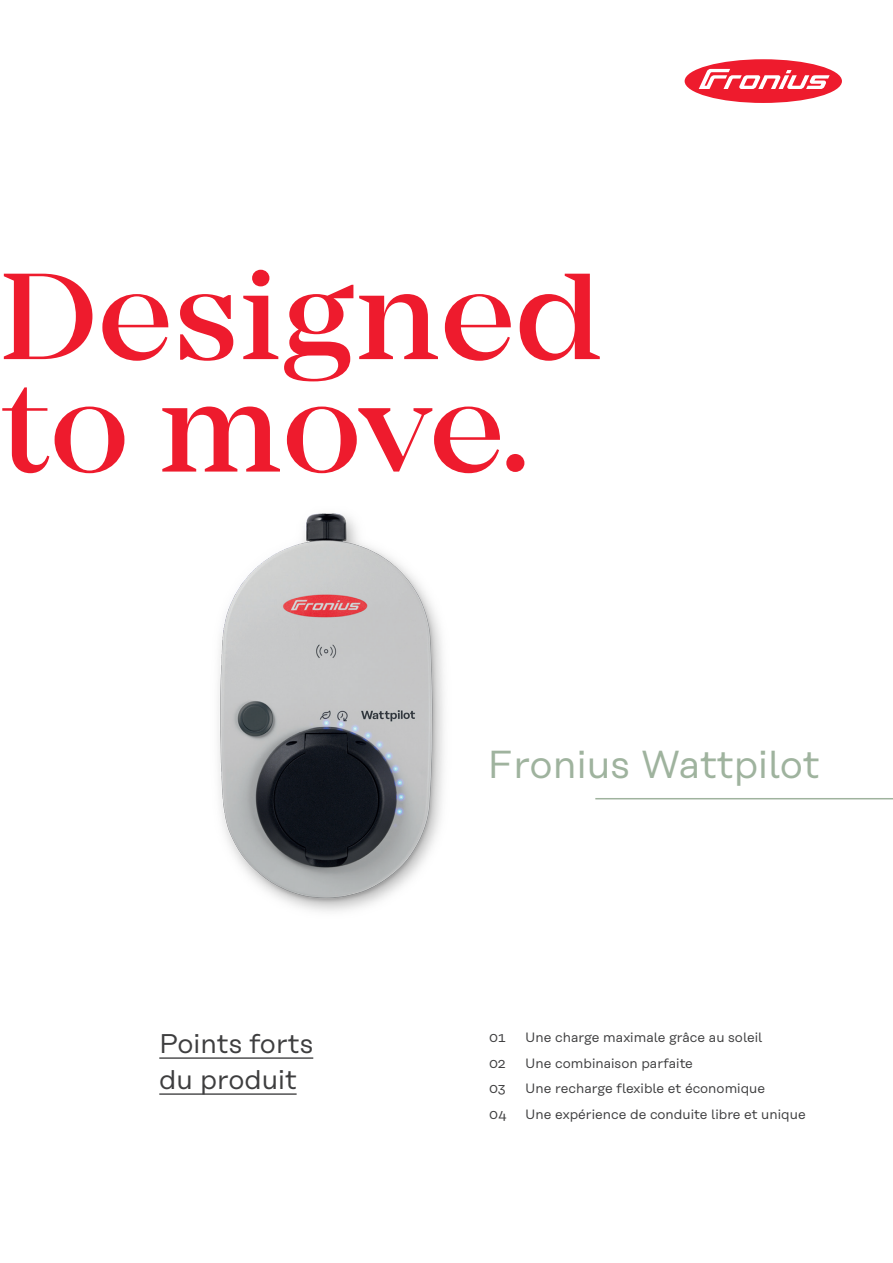
<style>
.page{position:relative;width:893px;height:1263px;background:#fff}
.page>*{position:absolute;margin:0;border:0;box-sizing:border-box;transform-origin:0 0}
.t1{font:500 127.5px/112.5px "Mirador";color:#ee1b2d}
.t2{font:39px "Rational Text";color:#9fb39e}
.t3{font:27px/36px "Rational Text";color:#3e3e3f}
.t4{font:13.5px "Rational Text";color:#3e3e3f}
</style>
<div class="page">
<img style="left:218px;top:513px;width:226px;height:399px">
<hr style="left:595px;top:798px;width:298px;height:1px;background:#9fb39e">
<div style="left:685px;top:59px;width:157px;height:44px;background:#ee1b2d;border-radius:50%"></div>
<svg style="left:699px;top:69px;width:131px;height:20px"></svg>
<hr style="left:159px;top:1057px;width:154px;height:2px;background:#3e3e3f">
<hr style="left:159px;top:1093px;width:138px;height:2px;background:#3e3e3f">
<h1 class="t1" style="left:0;top:261px;width:604px">Designed to move.</h1>
<h2 class="t2" style="left:488px;top:742px;width:334px">Fronius Wattpilot</h2>
<h3 class="t3" style="left:159px;top:1025px;width:155px">Points forts du produit</h3>
<p class="t4" style="left:489px;top:1029px;width:18px">01</p>
<p class="t4" style="left:525px;top:1029px;width:239px">Une charge maximale grâce au soleil</p>
<p class="t4" style="left:489px;top:1055px;width:18px">02</p>
<p class="t4" style="left:525px;top:1055px;width:169px">Une combinaison parfaite</p>
<p class="t4" style="left:489px;top:1080px;width:18px">03</p>
<p class="t4" style="left:525px;top:1080px;width:241px">Une recharge flexible et économique</p>
<p class="t4" style="left:489px;top:1106px;width:19px">04</p>
<p class="t4" style="left:525px;top:1106px;width:282px">Une expérience de conduite libre et unique</p>
</div>
